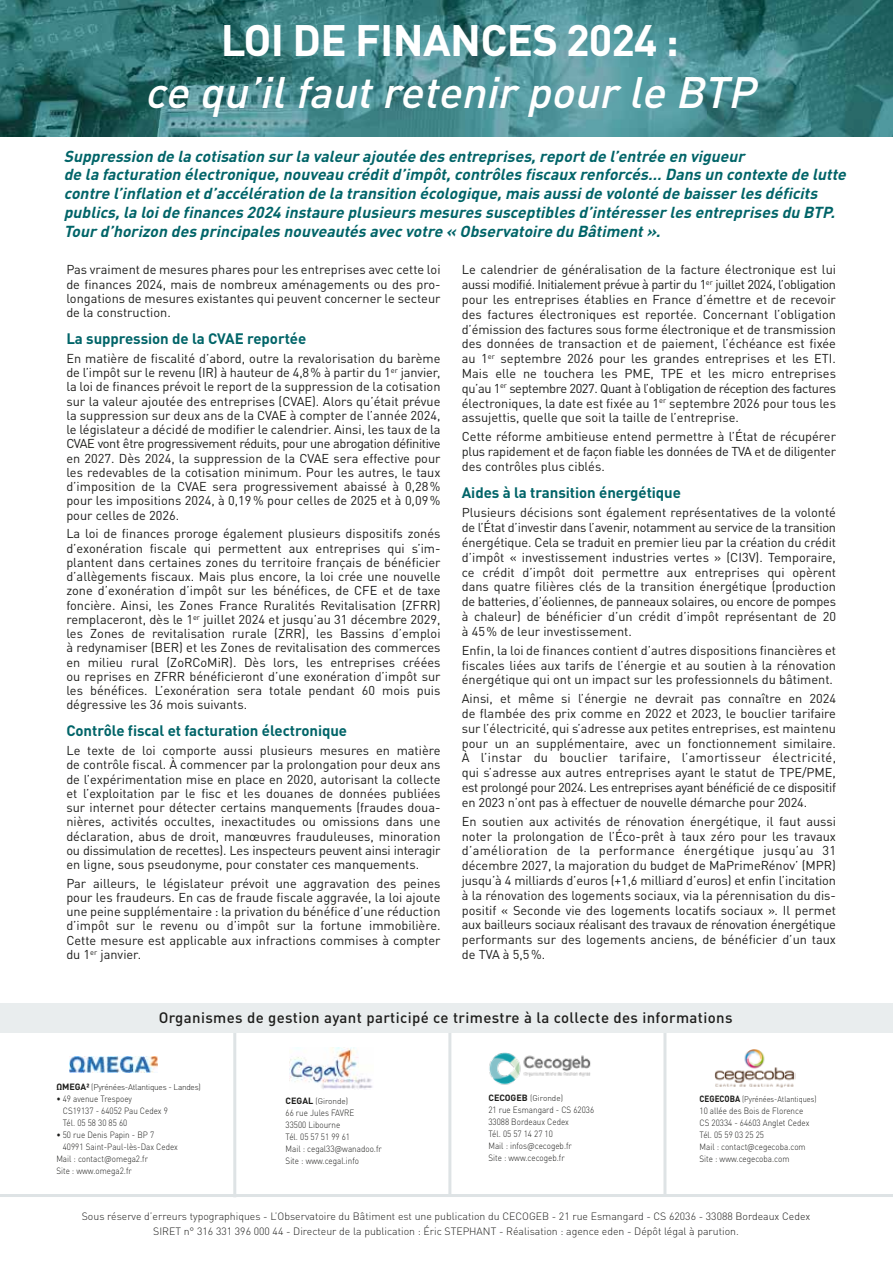
<style>
.page{position:relative;width:893px;height:1263px;background:#fff}
.page>*{position:absolute;margin:0;border:0;box-sizing:border-box;transform-origin:0 0}
.t1{font:italic 500 43.5px "DINOT";color:#fff}
.t2{font:700 43.5px "DINOT";letter-spacing:-.015em;color:#fff}
.t3{font:italic 700 15.75px/18.9px "DINOT";color:#006468}
.t4{font:700 15px "DINOT";letter-spacing:-.005em;color:#006468}
.t5{font:500 15px "DINOT";letter-spacing:.025em;color:#1d1d1b}
.t6{font:12.75px/14.2px "DINOT";color:#1d1d1b;text-align:justify}
.t7{font:300 10.5px/15px "DINOT";color:#1d1d1b;text-align:center}
.t8{font:300 9px/12px "DINOT";color:#1d1d1b;scale:.9 1}
.t9{font:300 8.25px "DINOT";letter-spacing:-.03em;color:#1d1d1b}
.t10{font:300 8.25px "DINOT";color:#1d1d1b}
.t11{font:300 8.25px "DINOT";color:#1d1d1b;scale:.9 1}
.s1{font-weight:700;font-size:9px}
</style>
<div class="page">
<img style="left:0;top:0;width:893px;height:136px">
<img style="left:290px;top:1047px;width:83px;height:42px">
<img style="left:714px;top:1049px;width:81px;height:39px">
<img style="left:70px;top:1056px;width:87px;height:17px">
<img style="left:489px;top:1052px;width:102px;height:33px">
<hr style="left:233px;top:1027px;width:3px;height:170px;background:#dee3e5">
<hr style="left:448px;top:1025px;width:3px;height:170px;background:#dee3e5">
<hr style="left:663px;top:1025px;width:3px;height:170px;background:#dee3e5">
<div style="left:0;top:1003px;width:893px;height:30px;background:#e9edee"></div>
<hr style="left:0;top:1194px;width:893px;height:3px;background:#dee3e5">
<h1 class="t2" style="left:221px;top:12px;width:460px">LOI DE FINANCES 2024 :</h1>
<h1 class="t1" style="left:144px;top:64px;width:623px">ce qu’ilfautretenirpourle BTP</h1>
<p class="t3" style="left:64px;top:146px;width:788px">Suppression de la cotisation surla valeurajoutée des entreprises,reportde l’entrée en vigueur<br>de la facturation électronique,nouveau créditd’impôt,contrôles fiscaux renforcés… Dans un contexte de lutte contre l’inflation etd’accélération de la transition écologique,mais ausside volonté de baisserles déficits publics,la loide finances 2024 instaure plusieurs mesures susceptibles d’intéresserles entreprises du BTP.<br>Tourd’horizon des principales nouveautés avecvotre « Observatoire du Bâtiment».</p>
<p class="t6" style="left:66px;top:262px;width:376px">Pas vraiment de mesures phares pour les entreprises avec cette loi de finances 2024, mais de nombreux aménagements ou des pro&shy;longations de mesures existantes qui peuvent concerner le secteur de la construction.</p>
<p class="t4" style="left:66px;top:329px;width:241px">La suppression de la CVAE reportée</p>
<p class="t6" style="left:66px;top:351px;width:376px">En matière de fiscalité d’abord, outre la revalorisation du barème de l’impôt sur le revenu (IR) à hauteur de 4,8% à partir du 1<sup>er</sup> janvier, la loi de finances prévoit le report de la suppression de la cotisation sur la valeur ajoutée des entreprises (CVAE). Alors qu’était prévue la suppression sur deux ans de la CVAE à compter de l’année 2024, le législateur a décidé de modifier le calendrier. Ainsi, les taux de la CVAE vont être progressivement réduits, pour une abrogation définitive en 2027. Dès 2024, la suppression de la CVAE sera effective pour les redevables de la cotisation minimum. Pour les autres, le taux d’imposition de la CVAE sera progressivement abaissé à 0,28% pour les impositions 2024, à 0,19% pour celles de 2025 et à 0,09% pour celles de 2026.</p>
<p class="t6" style="left:66px;top:526px;width:376px">La loi de finances proroge également plusieurs dispositifs zonés d’exonération fiscale qui permettent aux entreprises qui s’im&shy;plantent dans certaines zones du territoire français de bénéficier d’allègements fiscaux. Mais plus encore, la loi crée une nouvelle zone d’exonération d’impôt sur les bénéfices, de CFE et de taxe foncière. Ainsi, les Zones France Ruralités Revitalisation (ZFRR) remplaceront, dès le 1<sup>er</sup> juillet 2024 et jusqu’au 31 décembre 2029, les Zones de revitalisation rurale (ZRR), les Bassins d’emploi à redynamiser (BER) et les Zones de revitalisation des commerces en milieu rural (ZoRCoMiR). Dès lors, les entreprises créées ou reprises en ZFRR bénéficieront d’une exonération d’impôt sur les bénéfices. L’exonération sera totale pendant 60 mois puis dégressive les 36 mois suivants.</p>
<p class="t4" style="left:66px;top:721px;width:282px">Contrôle fiscal et facturation électronique</p>
<p class="t6" style="left:66px;top:743px;width:376px">Le texte de loi comporte aussi plusieurs mesures en matière de contrôle fiscal. À commencer par la prolongation pour deux ans de l’expérimentation mise en place en 2020, autorisant la collecte et l’exploitation par le fisc et les douanes de données publiées sur internet pour détecter certains manquements (fraudes doua&shy;nières, activités occultes, inexactitudes ou omissions dans une déclaration, abus de droit, manœuvres frauduleuses, minoration ou dissimulation de recettes). Les inspecteurs peuvent ainsi interagir en ligne, sous pseudonyme, pour constater ces manquements.</p>
<p class="t6" style="left:66px;top:876px;width:376px">Par ailleurs, le législateur prévoit une aggravation des peines pour les fraudeurs. En cas de fraude fiscale aggravée, la loi ajoute une peine supplémentaire : la privation du bénéfice d’une réduction d’impôt sur le revenu ou d’impôt sur la fortune immobilière.<br>Cette mesure est applicable aux infractions commises à compter du 1<sup>er</sup> janvier.</p>
<p class="t6" style="left:462px;top:262px;width:376px;line-height:14.9px">Le calendrier de généralisation de la facture électronique est lui aussi modifié. Initialement prévue à partir du 1<sup>er</sup> juillet 2024, l’obligation pour les entreprises établies en France d’émettre et de recevoir des factures électroniques est reportée. Concernant l’obligation d’émission des factures sous forme électronique et de transmission des données de transaction et de paiement, l’échéance est fixée au 1<sup>er</sup> septembre 2026 pour les grandes entreprises et les ETI.<br>Mais elle ne touchera les PME, TPE et les micro entreprises qu’au 1<sup>er</sup> septembre 2027. Quant à l’obligation de réception des factures électroniques, la date est fixée au 1<sup>er</sup> septembre 2026 pour tous les assujettis, quelle que soit la taille de l’entreprise.</p>
<p class="t6" style="left:462px;top:429px;width:376px;line-height:14.9px">Cette réforme ambitieuse entend permettre à l’État de récupérer plus rapidement et de façon fiable les données de TVA et de diligenter des contrôles plus ciblés.</p>
<p class="t4" style="left:462px;top:483px;width:221px">Aides à la transition énergétique</p>
<p class="t6" style="left:462px;top:505px;width:376px;line-height:14.9px">Plusieurs décisions sont également représentatives de la volonté de l’État d’investir dans l’avenir, notamment au service de la transition énergétique. Cela se traduit en premier lieu par la création du crédit d’impôt « investissement industries vertes » (CI3V). Temporaire, ce crédit d’impôt doit permettre aux entreprises qui opèrent dans quatre filières clés de la transition énergétique (production de batteries, d’éoliennes, de panneaux solaires, ou encore de pompes à chaleur) de bénéficier d’un crédit d’impôt représentant de 20 à 45% de leur investissement.</p>
<p class="t6" style="left:462px;top:642px;width:376px;line-height:14.9px">Enfin, la loi de finances contient d’autres dispositions financières et fiscales liées aux tarifs de l’énergie et au soutien à la rénovation énergétique qui ont un impact sur les professionnels du bâtiment.</p>
<p class="t6" style="left:462px;top:691px;width:376px;line-height:14.9px">Ainsi, et même si l’énergie ne devrait pas connaître en 2024 de flambée des prix comme en 2022 et 2023, le bouclier tarifaire sur l’électricité, qui s’adresse aux petites entreprises, est maintenu pour un an supplémentaire, avec un fonctionnement similaire.<br>À l’instar du bouclier tarifaire, l’amortisseur électricité, qui s’adresse aux autres entreprises ayant le statut de TPE/PME, est prolongé pour 2024. Les entreprises ayant bénéficié de ce dispositif en 2023 n’ont pas à effectuer de nouvelle démarche pour 2024.</p>
<p class="t6" style="left:462px;top:813px;width:376px;line-height:14.9px">En soutien aux activités de rénovation énergétique, il faut aussi noter la prolongation de l’Éco-prêt à taux zéro pour les travaux d’amélioration de la performance énergétique jusqu’au 31 décembre 2027, la majoration du budget de MaPrimeRénov’ (MPR) jusqu’à 4 milliards d’euros (+1,6 milliard d’euros) et enfin l’incitation à la rénovation des logements sociaux, via la pérennisation du dis&shy;positif « Seconde vie des logements locatifs sociaux ». Il permet aux bailleurs sociaux réalisant des travaux de rénovation énergétique performants sur des logements anciens, de bénéficier d’un taux de TVA à 5,5%.</p>
<p class="t5" style="left:159px;top:1008px;width:575px">Organismes de gestion ayant participé ce trimestre à la collecte des informations</p>
<p class="t9" style="left:56px;top:1081px;width:146px"><span class="s1">ΩMEGA²</span> (Pyrénées-Atlantiques - Landes)</p>
<p class="t8" style="left:63px;top:1092px;width:118px;text-indent:-6px">• 49 avenue Trespoey<br>CS19137 - 64052 Pau Cedex 9<br>Tél. 05 58 30 85 60</p>
<p class="t8" style="left:56px;top:1128px;width:110px">• 50 rue Denis Papin - BP 7</p>
<p class="t8" style="left:63px;top:1140px;width:129px">40991 Saint-Paul-lès-Dax Cedex</p>
<p class="t8" style="left:56px;top:1152px;width:103px">Mail : contact@omega2.fr</p>
<p class="t8" style="left:56px;top:1164px;width:85px">Site : www.omega2.fr</p>
<p class="t10" style="left:286px;top:1095px;width:64px"><span class="s1">CEGAL</span> (Gironde)</p>
<p class="t8" style="left:286px;top:1106px;width:108px">66 rue Jules FAVRE<br>33500 Libourne<br>Tél. 05 57 51 99 61<br>Mail : cegal33@wanadoo.fr<br>Site : www.cegal.info</p>
<p class="t10" style="left:488px;top:1092px;width:76px"><span class="s1">CECOGEB</span> (Gironde)</p>
<p class="t8" style="left:488px;top:1103px;width:119px">21 rue Esmangard - CS 62036<br>33088 Bordeaux Cedex<br>Tél. 05 57 14 27 10<br>Mail : infos@cecogeb.fr<br>Site : www.cecogeb.fr</p>
<p class="t11" style="left:699px;top:1093px;width:132px"><span class="s1">CEGECOBA</span> (Pyrénées-Atlantiques)</p>
<p class="t8" style="left:699px;top:1104px;width:124px">10 allée des Bois de Florence<br>CS 20334 - 64603 Anglet Cedex<br>Tél. 05 59 03 25 25<br>Mail : contact@cegecoba.com<br>Site : www.cegecoba.com</p>
<p class="t7" style="left:82px;top:1208px;width:730px">Sous réserve d’erreurs typographiques - L’Observatoire du Bâtiment est une publication du CECOGEB - 21 rue Esmangard - CS 62036 - 33088 Bordeaux Cedex<br>SIRET n° 316 331 396 000 44 - Directeur de la publication : Éric STEPHANT - Réalisation : agence eden - Dépôt légal à parution.</p>
</div>
